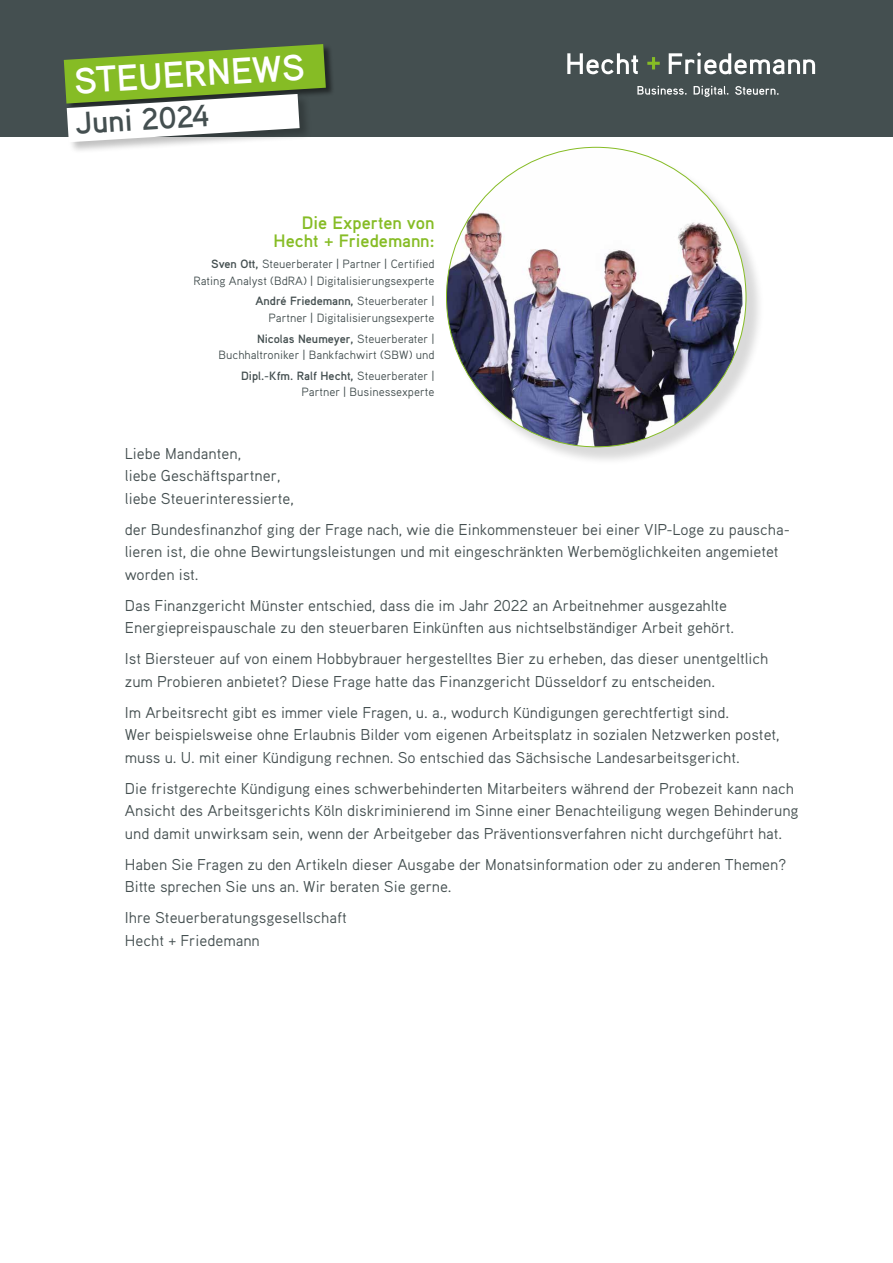
<style>
.page{position:relative;width:893px;height:1263px;background:#fff}
.page>*{position:absolute;margin:0;border:0;box-sizing:border-box;transform-origin:0 0}
.t1{font:700 36.75px "Aaux Pro OT";color:#fff}
.t2{font:700 30.9px "Aaux Pro OT";color:#444f50}
.t3{font:700 18px/18px "Aaux Pro OT";color:#86bc25;text-align:right}
.t4{font:15.75px/22.5px "Aaux Pro OT";letter-spacing:-.005em;color:#444f50}
.t5{font:12px/16.5px "Aaux Pro OT";color:#444f50;text-align:right}
.s1{font-weight:700}
</style>
<div class="page">
<div style="left:0;top:0;width:893px;height:136px;background:#444f50"></div>
<svg style="left:567px;top:53px;width:71px;height:21px"></svg>
<svg style="left:669px;top:53px;width:146px;height:21px"></svg>
<svg style="left:647px;top:57px;width:13px;height:12px"></svg>
<svg style="left:637px;top:86px;width:50px;height:9px"></svg>
<svg style="left:694px;top:86px;width:34px;height:11px"></svg>
<svg style="left:735px;top:86px;width:44px;height:9px"></svg>
<div style="left:64px;top:44px;width:271px;height:69px;background:#000;opacity:.5"></div>
<div style="left:66px;top:94px;width:246px;height:61px;background:#000;opacity:.25"></div>
<svg style="left:64px;top:44px;width:262px;height:98px"></svg>
<div style="left:448px;top:149px;width:317px;height:317px;background:#000;opacity:.15"></div>
<img style="left:446px;top:147px;width:300px;height:300px;border-radius:150px">
<h1 class="t1" style="left:72px;top:58px;width:233px;rotate:-4deg">STEUERNEWS</h1>
<h2 class="t2" style="left:74px;top:104px;width:135px;rotate:-4deg">Juni 2024</h2>
<p class="t3" style="left:274px;top:214px;width:162px">Die Experten von<br>Hecht + Friedemann:</p>
<p class="t5" style="left:194px;top:255px;width:242px"><span class="s1">Sven Ott,</span> Steuerberater | Partner | Certified<br>Rating Analyst (BdRA) | Digitalisierungsexperte</p>
<p class="t5" style="left:255px;top:293px;width:181px"><span class="s1">André Friedemann,</span> Steuerberater |<br>Partner | Digitalisierungsexperte</p>
<p class="t5" style="left:218px;top:330px;width:218px"><span class="s1">Nicolas Neumeyer,</span> Steuerberater |<br>Buchhaltroniker | Bankfachwirt (SBW) und</p>
<p class="t5" style="left:241px;top:367px;width:195px"><span class="s1">Dipl.-Kfm. Ralf Hecht,</span> Steuerberater |<br>Partner | Businessexperte</p>
<p class="t4" style="left:125px;top:441px;width:171px">Liebe Mandanten,<br>liebe Geschäftspartner, liebe Steuerinteressierte,</p>
<p class="t4" style="left:125px;top:517px;width:667px">der Bundesfinanzhof ging der Frage nach, wie die Einkommensteuer bei einer VIP-Loge zu pauscha&shy;lieren ist, die ohne Bewirtungsleistungen und mit eingeschränkten Werbemöglichkeiten angemietet worden ist.</p>
<p class="t4" style="left:125px;top:593px;width:611px">Das Finanzgericht Münster entschied, dass die im Jahr 2022 an Arbeitnehmer ausgezahlte<br>Energiepreispauschale zu den steuerbaren Einkünften aus nichtselbständiger Arbeit gehört.</p>
<p class="t4" style="left:125px;top:647px;width:645px">Ist Biersteuer auf von einem Hobbybrauer hergestelltes Bier zu erheben, das dieser unentgeltlich zum Probieren anbietet? Diese Frage hatte das Finanzgericht Düsseldorf zu entscheiden.</p>
<p class="t4" style="left:125px;top:701px;width:656px">Im Arbeitsrecht gibt es immer viele Fragen, u. a., wodurch Kündigungen gerechtfertigt sind.<br>Wer beispielsweise ohne Erlaubnis Bilder vom eigenen Arbeitsplatz in sozialen Netzwerken postet, muss u. U. mit einer Kündigung rechnen. So entschied das Sächsische Landesarbeitsgericht.</p>
<p class="t4" style="left:125px;top:777px;width:675px">Die fristgerechte Kündigung eines schwerbehinderten Mitarbeiters während der Probezeit kann nach<br>Ansicht des Arbeitsgerichts Köln diskriminierend im Sinne einer Benachteiligung wegen Behinderung und damit unwirksam sein, wenn der Arbeitgeber das Präventionsverfahren nicht durchgeführt hat.</p>
<p class="t4" style="left:125px;top:853px;width:663px">Haben Sie Fragen zu den Artikeln dieser Ausgabe der Monatsinformation oder zu anderen Themen?<br>Bitte sprechen Sie uns an. Wir beraten Sie gerne.</p>
<p class="t4" style="left:125px;top:906px;width:224px">Ihre Steuerberatungsgesellschaft<br>Hecht + Friedemann</p>
</div>
